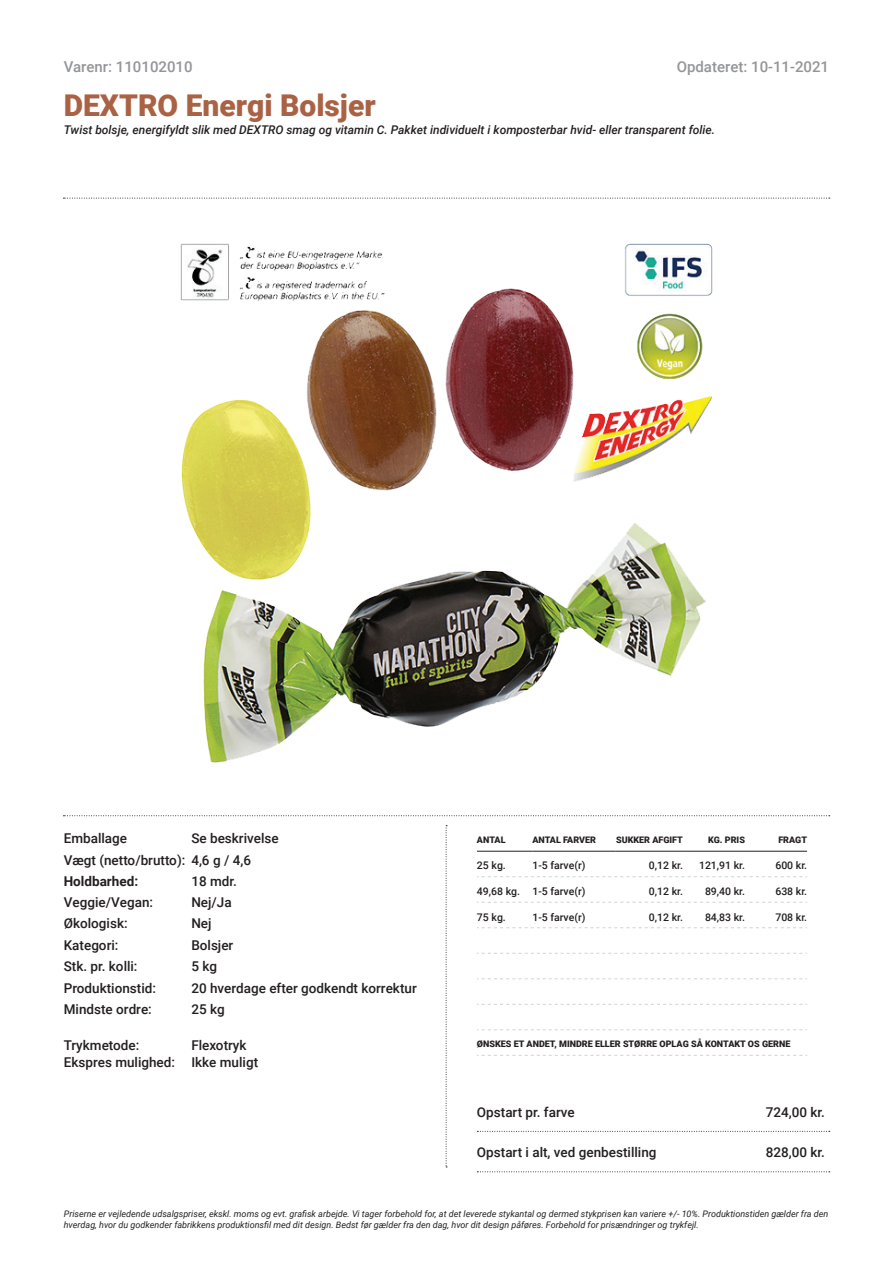
<style>
.page{position:relative;width:893px;height:1263px;background:#fff}
.page>*{position:absolute;margin:0;border:0;box-sizing:border-box;transform-origin:0 0}
.t1{font:900 30px "Roboto";color:#aa6245}
.t2{font:500 15px "Roboto";color:#939598}
.t3{font:500 13.5px/21.3px "Roboto";color:#231f20}
.t4{font:700 13.5px "Roboto";color:#231f20}
.t5{font:italic 500 12px "Roboto";color:#231f20}
.t6{font:500 10.5px "Roboto";color:#231f20}
.t7{font:italic 9px/10.8px "Roboto";color:#231f20}
.t8{font:900 9px "Roboto";color:#231f20}
</style>
<div class="page">
<hr style="left:477px;top:851px;width:55px;height:1px;background:#231f20">
<hr style="left:532px;top:851px;width:84px;height:1px;background:#231f20">
<hr style="left:616px;top:851px;width:67px;height:1px;background:#231f20">
<hr style="left:683px;top:851px;width:62px;height:1px;background:#231f20">
<hr style="left:745px;top:851px;width:62px;height:1px;background:#231f20">
<svg style="left:477px;top:1004px;width:330px;height:1px"></svg>
<svg style="left:477px;top:1029px;width:330px;height:1px"></svg>
<svg style="left:477px;top:1055px;width:330px;height:1px"></svg>
<svg style="left:477px;top:876px;width:330px;height:1px"></svg>
<svg style="left:477px;top:902px;width:330px;height:1px"></svg>
<svg style="left:477px;top:927px;width:330px;height:1px"></svg>
<svg style="left:477px;top:953px;width:330px;height:1px"></svg>
<svg style="left:477px;top:978px;width:330px;height:1px"></svg>
<img style="left:180px;top:243px;width:533px;height:520px">
<svg style="left:446px;top:825px;width:1px;height:342px"></svg>
<svg style="left:63px;top:815px;width:767px;height:1px"></svg>
<svg style="left:63px;top:198px;width:767px;height:1px"></svg>
<svg style="left:477px;top:1131px;width:353px;height:1px"></svg>
<svg style="left:477px;top:1171px;width:353px;height:1px"></svg>
<h2 class="t2" style="left:677px;top:56px;width:154px">Opdateret: 10-11-2021</h2>
<h2 class="t2" style="left:64px;top:56px;width:130px">Varenr: 110102010</h2>
<h1 class="t1" style="left:64px;top:85px;width:313px">DEXTRO Energi Bolsjer</h1>
<h3 class="t5" style="left:64px;top:122px;width:653px">Twist bolsje, energifyldt slik med DEXTRO smag og vitamin C. Pakket individuelt i komposterbar hvid- eller transparent folie.</h3>
<h3 class="t3" style="left:64px;top:827px;width:216px;text-indent:128px">Se beskrivelse<br>Vægt (netto/brutto): 4,6 g / 4,6</h3>
<h3 class="t4" style="left:64px;top:872px;width:76px">Holdbarhed:</h3>
<h3 class="t3" style="left:191px;top:870px;width:47px">18 mdr.</h3>
<h3 class="t3" style="left:64px;top:891px;width:91px">Veggie/Vegan:</h3>
<h3 class="t3" style="left:191px;top:891px;width:42px">Nej/Ja</h3>
<h3 class="t3" style="left:64px;top:912px;width:65px">Økologisk:</h3>
<h3 class="t3" style="left:191px;top:912px;width:22px">Nej</h3>
<h3 class="t3" style="left:64px;top:934px;width:56px">Kategori:</h3>
<h3 class="t3" style="left:191px;top:934px;width:43px">Bolsjer</h3>
<h3 class="t3" style="left:64px;top:955px;width:75px">Stk. pr. kolli:</h3>
<h3 class="t3" style="left:191px;top:955px;width:27px">5 kg</h3>
<h3 class="t3" style="left:64px;top:977px;width:94px">Produktionstid:</h3>
<h3 class="t3" style="left:191px;top:977px;width:227px">20 hverdage efter godkendt korrektur</h3>
<h3 class="t3" style="left:64px;top:998px;width:90px">Mindste ordre:</h3>
<h3 class="t3" style="left:191px;top:998px;width:35px">25 kg</h3>
<h3 class="t3" style="left:64px;top:1034px;width:77px">Trykmetode:</h3>
<h3 class="t3" style="left:64px;top:827px;width:65px">Emballage</h3>
<h3 class="t3" style="left:64px;top:1036px;width:196px;line-height:17px;text-indent:128px">Flexotryk<br>Ekspres mulighed: Ikke muligt</h3>
<p class="t8" style="left:477px;top:833px;width:30px">ANTAL</p>
<p class="t8" style="left:532px;top:833px;width:65px">ANTAL FARVER</p>
<p class="t8" style="left:616px;top:833px;width:68px">SUKKER AFGIFT</p>
<p class="t8" style="left:708px;top:833px;width:38px">KG. PRIS</p>
<p class="t8" style="left:778px;top:833px;width:30px">FRAGT</p>
<p class="t6" style="left:477px;top:858px;width:30px">25 kg.</p>
<p class="t6" style="left:532px;top:858px;width:55px">1-5 farve(r)</p>
<p class="t6" style="left:649px;top:858px;width:36px">0,12 kr.</p>
<p class="t6" style="left:699px;top:858px;width:47px">121,91 kr.</p>
<p class="t6" style="left:775px;top:858px;width:33px">600 kr.</p>
<p class="t6" style="left:477px;top:884px;width:110px">49,68 kg. 1-5 farve(r)</p>
<p class="t6" style="left:649px;top:884px;width:36px">0,12 kr.</p>
<p class="t6" style="left:705px;top:884px;width:42px">89,40 kr.</p>
<p class="t6" style="left:775px;top:884px;width:33px">638 kr.</p>
<p class="t6" style="left:477px;top:909px;width:30px">75 kg.</p>
<p class="t6" style="left:532px;top:909px;width:55px">1-5 farve(r)</p>
<p class="t6" style="left:649px;top:909px;width:36px">0,12 kr.</p>
<p class="t6" style="left:705px;top:909px;width:42px">84,83 kr.</p>
<p class="t6" style="left:775px;top:909px;width:33px">708 kr.</p>
<p class="t8" style="left:477px;top:1037px;width:315px">ØNSKES ET ANDET, MINDRE ELLER STØRRE OPLAG SÅ KONTAKT OS GERNE</p>
<h3 class="t3" style="left:477px;top:1101px;width:99px">Opstart pr. farve</h3>
<h3 class="t3" style="left:766px;top:1101px;width:61px">724,00 kr.</h3>
<h3 class="t3" style="left:477px;top:1141px;width:181px">Opstart i alt, ved genbestilling</h3>
<h3 class="t3" style="left:766px;top:1141px;width:61px">828,00 kr.</h3>
<p class="t7" style="left:64px;top:1208px;width:766px">Priserne er vejledende udsalgspriser, ekskl. moms og evt. grafisk arbejde. Vi tager forbehold for, at det leverede stykantal og dermed stykprisen kan variere +/- 10%. Produktionstiden gælder fra den hverdag, hvor du godkender fabrikkens produktionsfil med dit design. Bedst før gælder fra den dag, hvor dit design påføres. Forbehold for prisændringer og trykfejl.</p>
</div>
